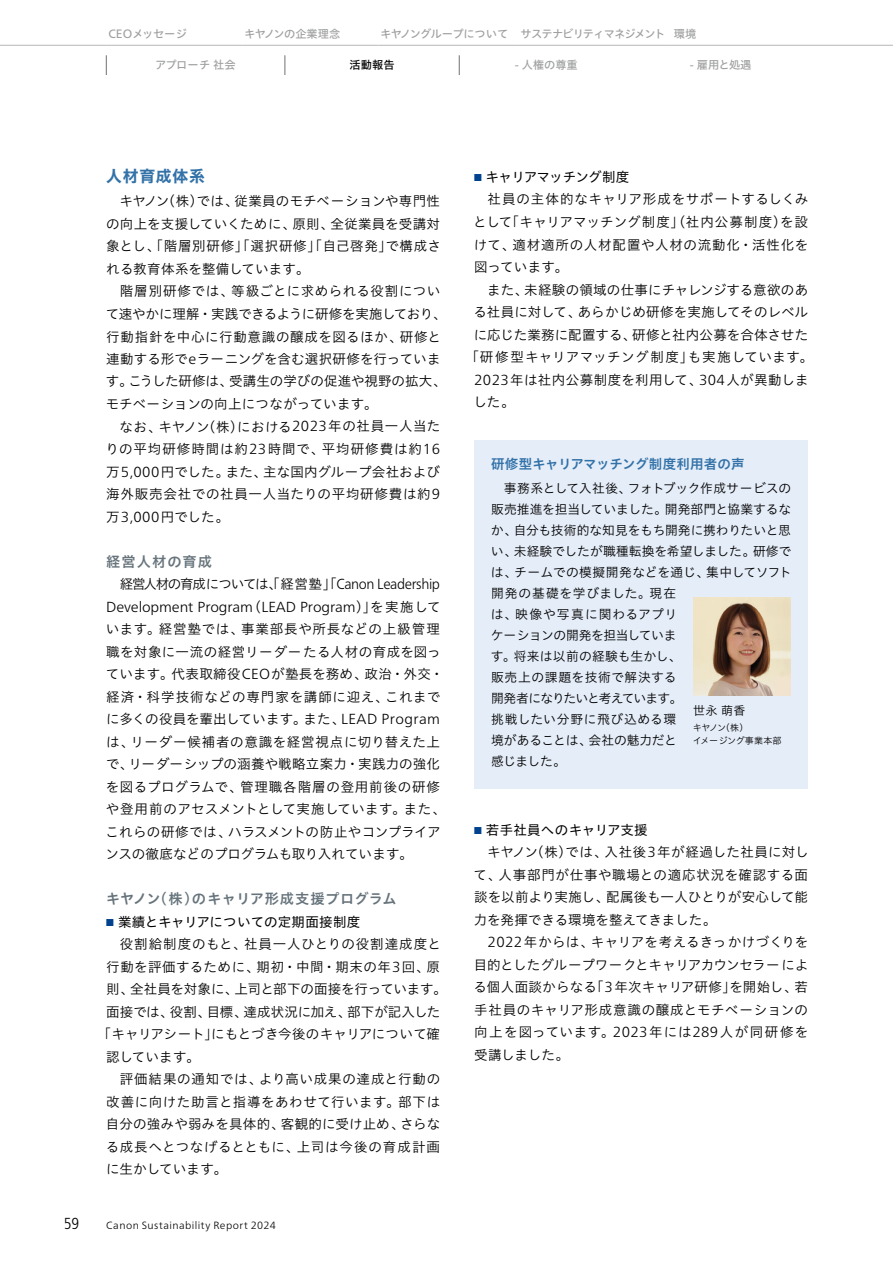
<style>
.page{position:relative;width:893px;height:1263px;background:#fff}
.page>*{position:absolute;margin:0;border:0;box-sizing:border-box;transform-origin:0 0}
.t1{font:300 condensed 15.9px "Frutiger LT Std";color:#000}
.t2{font:15.75px "Hira Kaku Std W7";letter-spacing:.05em;color:#3372a8}
.t3{font:300 14.55px "Frutiger Neue LT Pro";letter-spacing:-.01em;color:#000}
.t4{font:14.25px "Hiragino UD Sans Std W6";letter-spacing:.02em;color:#67747c}
.t5{font:14.25px "Hiragino UD Sans Std W6";letter-spacing:.075em;color:#67747c}
.t6{font:13.5px/22.5px "Hiragino UD Sans Std W3";letter-spacing:.02em;color:#000;text-align:justify}
.t7{font:13.5px "Hiragino UD Sans Std W3";color:#000}
.t8{font:13.5px "Hiragino UD Sans Std W3";letter-spacing:.045em;color:#000}
.t9{font:13.5px "Hiragino UD Sans Std W3";letter-spacing:-.09em;color:#000}
.t10{font:13.5px "Hiragino UD Sans Std W4";color:#000}
.t11{font:13.5px "Hiragino UD Sans Std W3";letter-spacing:-.01em;color:#000}
.t12{font:13.5px "Hiragino UD Sans Std W3";letter-spacing:-.005em;color:#000}
.t13{font:13.5px "Hiragino UD Sans Std W3";letter-spacing:.05em;color:#000}
.t14{font:13.5px "Hiragino UD Sans Std W3";letter-spacing:.06em;color:#000}
.t15{font:13.5px "Hiragino UD Sans Std W3";letter-spacing:.055em;color:#000}
.t16{font:13.5px "Hiragino UD Sans Std W6";letter-spacing:.005em;color:#3372a8}
.t17{font:13.5px "Hiragino UD Sans Std W4";letter-spacing:-.045em;color:#000}
.t18{font:12.75px/21px "Hiragino UD Sans Std W3";letter-spacing:-.005em;color:#000}
.t19{font:12px "Hiragino UD Sans Std W3";color:#000}
.t20{font:11.25px "Hiragino UD Sans Std W5";letter-spacing:-.075em;color:#9fa0a0}
.t21{font:11.25px "Hiragino UD Sans Std W5";letter-spacing:-.055em;color:#9fa0a0}
.t22{font:11.25px "Hiragino UD Sans Std W5";letter-spacing:-.035em;color:#9fa0a0}
.t23{font:11.25px "Hiragino UD Sans Std W5";color:#9fa0a0}
.t24{font:11.25px "Hiragino UD Sans Std W5";color:#000}
.t25{font:300 10.5px "Frutiger Neue LT Pro";letter-spacing:.04em;color:#000}
.t26{font:9px/13.5px "Hiragino UD Sans Std W3";letter-spacing:-.03em;color:#000}
.s1{font-family:"Frutiger Neue LT Pro";font-size:12.15px}
.s2{font-family:"Frutiger Neue LT Pro";font-weight:300;font-size:14.55px}
.s3{font-family:"Hiragino UD Sans Std W3";font-weight:400;font-size:13.5px}
.s4{color:#00428e}
</style>
<div class="page">
<svg style="left:106px;top:55px;width:1px;height:20px"></svg>
<svg style="left:285px;top:55px;width:1px;height:20px"></svg>
<svg style="left:459px;top:55px;width:1px;height:20px"></svg>
<hr style="left:0;top:45px;width:106px;height:1px;background:#b5b6b6">
<hr style="left:106px;top:45px;width:136px;height:1px;background:#b5b6b6">
<hr style="left:242px;top:45px;width:136px;height:1px;background:#b5b6b6">
<hr style="left:378px;top:45px;width:141px;height:1px;background:#b5b6b6">
<hr style="left:519px;top:45px;width:153px;height:1px;background:#b5b6b6">
<hr style="left:672px;top:45px;width:136px;height:1px;background:#b5b6b6">
<hr style="left:808px;top:45px;width:85px;height:1px;background:#b5b6b6">
<div style="left:474px;top:441px;width:334px;height:348px;background:#e5edf8"></div>
<img style="left:693px;top:598px;width:98px;height:98px">
<p class="t21" style="left:108px;top:25px;width:80px"><span class="s1">CEO</span>メッセージ</p>
<p class="t22" style="left:244px;top:25px;width:98px">キヤノンの企業理念</p>
<p class="t20" style="left:380px;top:25px;width:318px">キヤノングループについて サステナビリティマネジメント 環境</p>
<p class="t23" style="left:155px;top:57px;width:82px">アプローチ社会</p>
<p class="t24" style="left:350px;top:57px;width:47px">活動報告</p>
<p class="t21" style="left:515px;top:57px;width:64px"><span class="s1">-</span> 人権の尊重</p>
<p class="t21" style="left:690px;top:57px;width:63px"><span class="s1">-</span> 雇用と処遇</p>
<p class="t2" style="left:106px;top:164px;width:100px">人材育成体系</p>
<p class="t6" style="left:106px;top:189px;width:336px;text-indent:13px">キヤノン（株）では、従業員のモチベーションや専門性の向上を支援していくために、原則、全従業員を受講対象とし、「階層別研修」「選択研修」「自己啓発」で構成される教育体系を整備しています。</p>
<p class="t6" style="left:106px;top:279px;width:343px;text-align:left;text-indent:14px">階層別研修では、等級ごとに求められる役割について速やかに理解・実践できるように研修を実施しており、行動指針を中心に行動意識の醸成を図るほか、研修と連動する形で<span class="s2">e</span>ラーニングを含む選択研修を行っています。こうした研修は、受講生の学びの促進や視野の拡大、モチベーションの向上につながっています。</p>
<p class="t6" style="left:105px;top:414px;width:337px;text-indent:14px">なお、キヤノン（株）における<span class="s2">2023</span>年の社員一人当たりの平均研修時間は約<span class="s2">23</span>時間で、平均研修費は約<span class="s2">16</span>万<span class="s2">5,000</span>円でした。また、主な国内グループ会社および海外販売会社での社員一人当たりの平均研修費は約<span class="s2">9</span>万<span class="s2">3,000</span>円でした。</p>
<p class="t5" style="left:106px;top:550px;width:107px">経営人材の育成</p>
<p class="t9" style="left:120px;top:574px;width:322px">経営人材の育成については、「経営塾」「<span class="s2">Canon Leadership</span></p>
<p class="t3" style="left:106px;top:598px;width:336px">Development Program<span class="s3">（</span>LEAD Program<span class="s3">）」を実施して</span></p>
<p class="t6" style="left:106px;top:617px;width:342px;text-align:left">います。経営塾では、事業部長や所長などの上級管理職を対象に一流の経営リーダーたる人材の育成を図っています。代表取締役<span class="s2">CEO</span>が塾長を務め、政治・外交・経済・科学技術などの専門家を講師に迎え、これまでに多くの役員を輩出しています。また、<span class="s2">LEAD Program</span>は、リーダー候補者の意識を経営視点に切り替えた上で、リーダーシップの涵養や戦略立案力・実践力の強化を図るプログラムで、管理職各階層の登用前後の研修や登用前のアセスメントとして実施しています。また、これらの研修では、ハラスメントの防止やコンプライアンスの徹底などのプログラムも取り入れています。</p>
<p class="t4" style="left:106px;top:888px;width:292px">キヤノン（株）のキャリア形成支援プログラム</p>
<p class="t10" style="left:106px;top:911px;width:256px"><span class="s4">■</span> 業績とキャリアについての定期面接制度</p>
<p class="t14" style="left:120px;top:934px;width:323px">役割給制度のもと、社員一人ひとりの役割達成度と</p>
<p class="t6" style="left:106px;top:954px;width:335px">行動を評価するために、期初・中間・期末の年<span class="s2">3</span>回、原</p>
<p class="t11" style="left:106px;top:979px;width:342px">則、全社員を対象に、上司と部下の面接を行っています。</p>
<p class="t12" style="left:106px;top:1001px;width:336px">面接では、役割、目標、達成状況に加え、部下が記入した</p>
<p class="t7" style="left:98px;top:1024px;width:344px">「キャリアシート」にもとづき今後のキャリアについて確</p>
<p class="t6" style="left:106px;top:1044px;width:95px">認しています。</p>
<p class="t15" style="left:120px;top:1069px;width:322px">評価結果の通知では、より高い成果の達成と行動の</p>
<p class="t8" style="left:106px;top:1091px;width:335px">改善に向けた助言と指導をあわせて行います。部下は</p>
<p class="t6" style="left:106px;top:1112px;width:336px">自分の強みや弱みを具体的、客観的に受け止め、さらな</p>
<p class="t13" style="left:106px;top:1136px;width:336px">る成長へとつなげるとともに、上司は今後の育成計画</p>
<p class="t6" style="left:106px;top:1157px;width:123px">に生かしています。</p>
<p class="t1" style="left:64px;top:1214px;width:17px">59</p>
<p class="t25" style="left:106px;top:1219px;width:171px">Canon Sustainability Report 2024</p>
<p class="t17" style="left:474px;top:167px;width:157px"><span class="s4">■</span> キャリアマッチング制度</p>
<p class="t6" style="left:473px;top:187px;width:337px;text-indent:14px">社員の主体的なキャリア形成をサポートするしくみとして「キャリアマッチング制度」（社内公募制度）を設けて、適材適所の人材配置や人材の流動化・活性化を図っています。</p>
<p class="t6" style="left:487px;top:277px;width:323px">また、未経験の領域の仕事にチャレンジする意欲のあ</p>
<p class="t6" style="left:474px;top:300px;width:336px">る社員に対して、あらかじめ研修を実施してそのレベル</p>
<p class="t7" style="left:474px;top:324px;width:336px">に応じた業務に配置する、研修と社内公募を合体させた</p>
<p class="t8" style="left:465px;top:347px;width:349px">「研修型キャリアマッチング制度」も実施しています。</p>
<p class="t6" style="left:474px;top:367px;width:336px"><span class="s2">2023</span>年は社内公募制度を利用して、<span class="s2">304</span>人が異動しま</p>
<p class="t6" style="left:473px;top:390px;width:43px">した。</p>
<p class="t16" style="left:491px;top:454px;width:255px">研修型キャリアマッチング制度利用者の声</p>
<p class="t18" style="left:491px;top:476px;width:302px;text-indent:13px">事務系として入社後、フォトブック作成サービスの販売推進を担当していました。開発部門と協業するなか、自分も技術的な知見をもち開発に携わりたいと思い、未経験でしたが職種転換を希望しました。研修では、チームでの模擬開発などを通じ、集中してソフト開発の基礎を学びました。現在<br>は、映像や写真に関わるアプリ<br>ケーションの開発を担当していま<br>す。将来は以前の経験も生かし、<br>販売上の課題を技術で解決する<br>開発者になりたいと考えています。<br>挑戦したい分野に飛び込める環<br>境があることは、会社の魅力だと<br>感じました。</p>
<p class="t19" style="left:693px;top:702px;width:54px">世永萌香</p>
<p class="t26" style="left:693px;top:720px;width:90px">キヤノン（株）<br>イメージング事業本部</p>
<p class="t10" style="left:474px;top:819px;width:175px"><span class="s4">■</span> 若手社員へのキャリア支援</p>
<p class="t6" style="left:474px;top:840px;width:336px;text-indent:14px">キヤノン（株）では、入社後<span class="s2">3</span>年が経過した社員に対して、人事部門が仕事や職場との適応状況を確認する面談を以前より実施し、配属後も一人ひとりが安心して能力を発揮できる環境を整えてきました。</p>
<p class="t6" style="left:474px;top:930px;width:336px;text-indent:14px"><span class="s2">2022</span>年からは、キャリアを考えるきっかけづくりを目的としたグループワークとキャリアカウンセラーによる個人面談からなる「<span class="s2">3</span>年次キャリア研修」を開始し、若手社員のキャリア形成意識の醸成とモチベーションの向上を図っています。<span class="s2">2023</span>年には<span class="s2">289</span>人が同研修を受講しました。</p>
</div>
